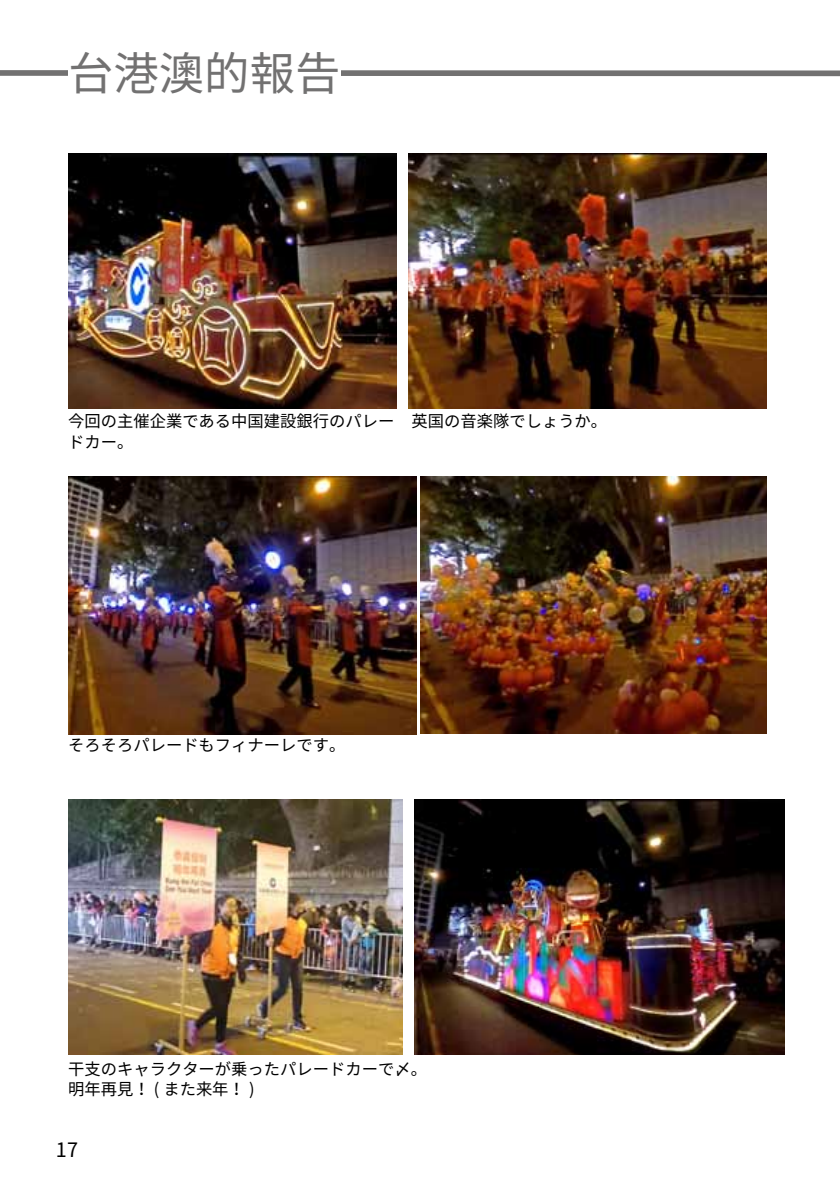
<style>
.page{position:relative;width:840px;height:1191px;background:#fff}
.page>*{position:absolute;margin:0;border:0;box-sizing:border-box;transform-origin:0 0}
.t1{font:45.4px "Source Han Sans";color:#727171}
.t2{font:19.8px "Source Han Sans";color:#000}
.t3{font:16.2px/20.6px "Source Han Sans";color:#000}
</style>
<div class="page">
<svg style="left:0;top:70px;width:839px;height:7px;background:#8c8b8b"></svg>
<div style="left:68px;top:41px;width:272px;height:62px;background:#fff"></div>
<img style="left:408px;top:153px;width:357px;height:255px">
<img style="left:68px;top:153px;width:328px;height:255px">
<img style="left:420px;top:476px;width:345px;height:257px">
<img style="left:68px;top:476px;width:348px;height:258px">
<img style="left:415px;top:799px;width:369px;height:255px">
<img style="left:68px;top:799px;width:335px;height:255px">
<h1 class="t1" style="left:68px;top:47px;width:274px">台港澳的報告</h1>
<p class="t3" style="left:68px;top:411px;width:327px">今回の主催企業である中国建設銀行のパレードカー。</p>
<p class="t3" style="left:411px;top:411px;width:197px">英国の音楽隊でしょうか。</p>
<p class="t3" style="left:68px;top:734px;width:279px">そろそろパレードもフィナーレです。</p>
<p class="t3" style="left:68px;top:1059px;width:360px">干支のキャラクターが乗ったパレードカーで〆。明年再見！ ( また来年! (</p>
<p class="t2" style="left:56px;top:1138px;width:24px">17</p>
</div>
